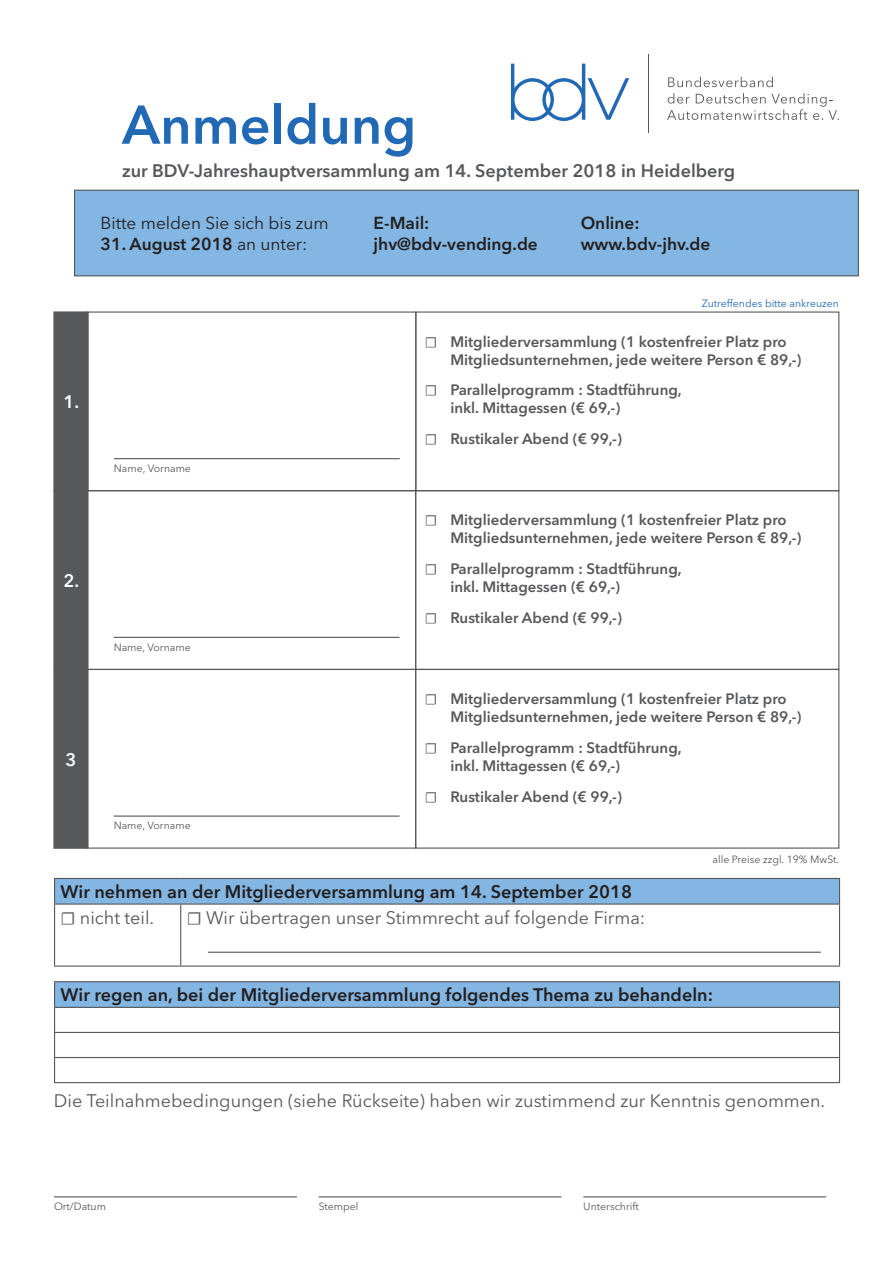
<style>
.page{position:relative;width:893px;height:1263px;background:#fff}
.page>*{position:absolute;margin:0;border:0;box-sizing:border-box;transform-origin:0 0}
.t1{font:600 54px "Avenir Next LT Pro";color:#2169b4}
.t2{font:600 18px/25.7px "Avenir Next LT Pro";color:#231f20}
.t3{font:18px "Avenir Next LT Pro";color:#57585a}
.t4{font:600 18px "Avenir Next LT Pro";color:#57585a}
.t5{font:600 18px "Avenir Next LT Pro";color:#fff}
.t6{font:600 17.25px "Avenir Next LT Pro";color:#231f20}
.t7{font:17.25px "Avenir Next LT Pro";color:#231f20}
.t8{font:600 15px/18px "Avenir Next LT Pro";color:#57585a}
.t9{font:10.5px "Avenir Next LT Pro";color:#57585a}
.t10{font:10.5px "Avenir Next LT Pro";color:#2169b4}
.s1{font-weight:400}
.s2{font-family:"Minion Pro";font-weight:400}
.s3{font-family:"Minion Pro";font-weight:400;color:#57585a}
.s4{font-weight:400;color:#57585a}
.s5{font-family:"Minion Pro"}
</style>
<div class="page">
<svg style="left:668px;top:77px;width:105px;height:10px"></svg>
<svg style="left:667px;top:93px;width:172px;height:27px"></svg>
<hr style="left:648px;top:54px;width:1px;height:79px;background:#57585a">
<svg style="left:511px;top:64px;width:118px;height:57px"></svg>
<div style="left:75px;top:190px;width:783px;height:86px;background:#83b6e2"></div>
<div style="left:74px;top:190px;width:785px;height:86px;border:1px solid #57585a"></div>
<div style="left:55px;top:878px;width:784px;height:26px;background:#83b6e2"></div>
<hr style="left:54px;top:878px;width:127px;height:1px;background:#57585a">
<svg style="left:54px;top:879px;width:1px;height:24px"></svg>
<hr style="left:181px;top:878px;width:659px;height:1px;background:#57585a">
<svg style="left:839px;top:879px;width:1px;height:24px"></svg>
<hr style="left:54px;top:903px;width:127px;height:2px;background:#57585a">
<hr style="left:54px;top:905px;width:1px;height:60px;background:#57585a">
<hr style="left:181px;top:903px;width:659px;height:2px;background:#57585a">
<hr style="left:180px;top:905px;width:1px;height:60px;background:#57585a">
<hr style="left:839px;top:905px;width:1px;height:60px;background:#57585a">
<hr style="left:54px;top:965px;width:127px;height:2px;background:#57585a">
<hr style="left:181px;top:965px;width:659px;height:2px;background:#57585a">
<hr style="left:208px;top:952px;width:613px;height:1px;background:#57585a">
<div style="left:55px;top:982px;width:784px;height:25px;background:#83b6e2"></div>
<hr style="left:54px;top:981px;width:786px;height:1px;background:#57585a">
<hr style="left:54px;top:1007px;width:786px;height:1px;background:#57585a">
<hr style="left:54px;top:1032px;width:786px;height:1px;background:#57585a">
<hr style="left:54px;top:1057px;width:786px;height:1px;background:#57585a">
<svg style="left:54px;top:982px;width:1px;height:100px"></svg>
<svg style="left:839px;top:982px;width:1px;height:100px"></svg>
<hr style="left:54px;top:1082px;width:786px;height:1px;background:#57585a">
<hr style="left:54px;top:1196px;width:243px;height:1px;background:#57585a">
<hr style="left:319px;top:1196px;width:243px;height:1px;background:#57585a">
<hr style="left:583px;top:1196px;width:243px;height:1px;background:#57585a">
<div style="left:54px;top:312px;width:34px;height:179px;background:#57585a"></div>
<div style="left:53px;top:311px;width:35px;height:180px;border:1px solid #57585a"></div>
<div style="left:54px;top:491px;width:34px;height:178px;background:#57585a"></div>
<div style="left:53px;top:490px;width:35px;height:180px;border:1px solid #57585a"></div>
<div style="left:54px;top:670px;width:34px;height:178px;background:#57585a"></div>
<div style="left:53px;top:669px;width:35px;height:180px;border:1px solid #57585a"></div>
<hr style="left:114px;top:458px;width:286px;height:1px;background:#57585a">
<div style="left:87px;top:311px;width:329px;height:180px;border:1px solid #57585a"></div>
<hr style="left:114px;top:815px;width:285px;height:2px;background:#57585a">
<div style="left:87px;top:669px;width:329px;height:180px;border:1px solid #57585a"></div>
<hr style="left:114px;top:637px;width:285px;height:1px;background:#57585a">
<div style="left:87px;top:490px;width:329px;height:180px;border:1px solid #57585a"></div>
<div style="left:415px;top:311px;width:424px;height:180px;border:1px solid #57585a"></div>
<div style="left:415px;top:669px;width:424px;height:180px;border:1px solid #57585a"></div>
<div style="left:415px;top:490px;width:424px;height:180px;border:1px solid #57585a"></div>
<h1 class="t1" style="left:122px;top:92px;width:296px">Anmeldung</h1>
<p class="t4" style="left:122px;top:159px;width:615px">zur BDV-Jahreshauptversammlung am 14. September 2018 in Heidelberg</p>
<p class="t7" style="left:101px;top:213px;width:230px">Bitte melden Sie sich bis zum</p>
<p class="t6" style="left:374px;top:213px;width:57px">E-Mail:</p>
<p class="t6" style="left:581px;top:213px;width:61px">Online:</p>
<p class="t6" style="left:101px;top:233px;width:208px">31. August 2018 <span class="s1">an unter:</span></p>
<p class="t6" style="left:374px;top:233px;width:166px">jhv@bdv-vending.de</p>
<p class="t6" style="left:581px;top:233px;width:131px">www.bdv-jhv.de</p>
<p class="t5" style="left:63px;top:391px;width:17px">1.</p>
<p class="t9" style="left:114px;top:462px;width:79px">Name, Vorname</p>
<p class="t5" style="left:63px;top:569px;width:17px">2.</p>
<p class="t9" style="left:114px;top:641px;width:79px">Name, Vorname</p>
<p class="t5" style="left:65px;top:748px;width:12px">3</p>
<p class="t9" style="left:114px;top:819px;width:79px">Name, Vorname</p>
<p class="t10" style="left:702px;top:297px;width:139px">Zutreffendes bitte ankreuzen</p>
<p class="t8" style="left:450px;top:332px;width:353px;text-indent:-26px"><span class="s2">☐</span> Mitgliederversammlung (1 kostenfreier Platz pro<br>Mitgliedsunternehmen, jede weitere Person € 89,-)</p>
<p class="t8" style="left:450px;top:381px;width:233px;text-indent:-26px"><span class="s2">☐</span> Parallelprogramm : Stadtführung, inkl. Mittagessen (€ 69,-)</p>
<p class="t8" style="left:425px;top:430px;width:199px"><span class="s2">☐</span> Rustikaler Abend (€ 99,-)</p>
<p class="t8" style="left:450px;top:511px;width:353px;text-indent:-26px"><span class="s2">☐</span> Mitgliederversammlung (1 kostenfreier Platz pro<br>Mitgliedsunternehmen, jede weitere Person € 89,-)</p>
<p class="t8" style="left:450px;top:560px;width:233px;text-indent:-26px"><span class="s2">☐</span> Parallelprogramm : Stadtführung, inkl. Mittagessen (€ 69,-)</p>
<p class="t8" style="left:425px;top:608px;width:199px"><span class="s2">☐</span> Rustikaler Abend (€ 99,-)</p>
<p class="t8" style="left:450px;top:690px;width:353px;text-indent:-26px"><span class="s2">☐</span> Mitgliederversammlung (1 kostenfreier Platz pro<br>Mitgliedsunternehmen, jede weitere Person € 89,-)</p>
<p class="t8" style="left:450px;top:738px;width:233px;text-indent:-26px"><span class="s2">☐</span> Parallelprogramm : Stadtführung, inkl. Mittagessen (€ 69,-)</p>
<p class="t8" style="left:425px;top:787px;width:199px"><span class="s2">☐</span> Rustikaler Abend (€ 99,-)</p>
<p class="t9" style="left:712px;top:853px;width:128px">alle Preise zzgl. 19% MwSt.</p>
<p class="t2" style="left:61px;top:879px;width:573px">Wir nehmen an der Mitgliederversammlung am 14. September 2018 <span class="s3">☐</span> <span class="s4">nicht teil.</span></p>
<p class="t3" style="left:187px;top:907px;width:460px"><span class="s5">☐</span> Wir übertragen unser Stimmrecht auf folgende Firma:</p>
<p class="t2" style="left:61px;top:982px;width:654px">Wir regen an, bei der Mitgliederversammlung folgendes Thema zu behandeln:</p>
<p class="t3" style="left:54px;top:1090px;width:773px">Die Teilnahmebedingungen (siehe Rückseite) haben wir zustimmend zur Kenntnis genommen.</p>
<p class="t9" style="left:54px;top:1200px;width:53px">Ort/Datum</p>
<p class="t9" style="left:319px;top:1200px;width:41px">Stempel</p>
<p class="t9" style="left:583px;top:1200px;width:57px">Unterschrift</p>
</div>
